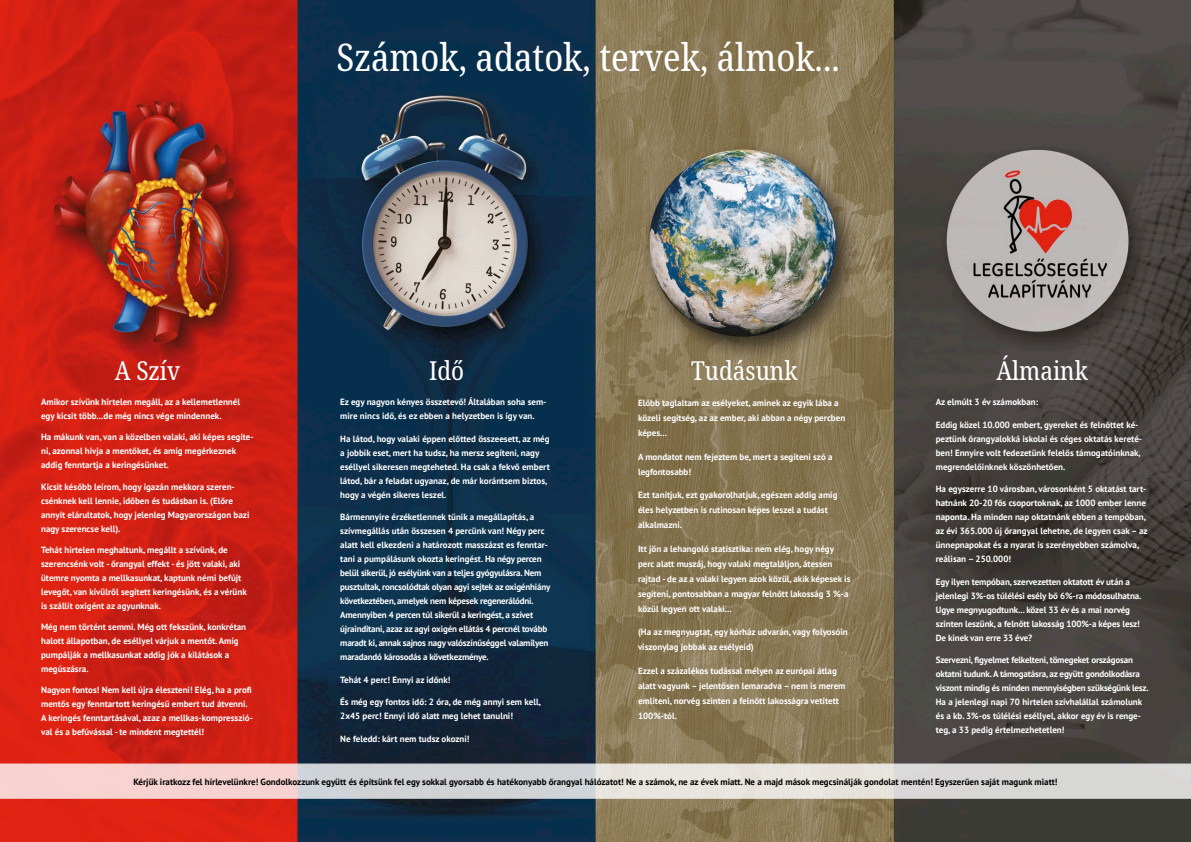
<style>
.page{position:relative;width:1191px;height:842px;background:#fff}
.page>*{position:absolute;margin:0;border:0;box-sizing:border-box;transform-origin:0 0}
.Cim_1__piros{font:condensed 38px "Noto Serif";color:#fff}
.Cim_kozep_feher{font:condensed 26px "Noto Serif";color:#fff}
.t1{font:700 9px/14px "PT Sans";color:#fff}
.t2{font:700 9px/14px "PT Sans";letter-spacing:-.02em;color:#fff}
.t3{font:700 9px "PT Sans";color:#000}
</style>
<div class="page">
<img style="left:0;top:0;width:1191px;height:842px">
<svg style="left:0;top:763px;width:1191px;height:36px;background:#dfd5d3"></svg>
<p class="Cim_1__piros" style="left:336px;top:31px;width:504px">Számok, adatok, tervek, álmok...</p>
<p class="Cim_kozep_feher" style="left:115px;top:353px;width:67px">A Szív</p>
<p class="t1" style="left:41px;top:395px;width:200px">Amikor szívünk hirtelen megáll, az a kellemetlennél egy kicsit több...de még nincs vége mindennek.</p>
<p class="t1" style="left:41px;top:430px;width:214px">Ha mákunk van, van a közelben valaki, aki képes segíte&shy;ni, azonnal hívja a mentőket, és amíg megérkeznek addig fenntartja a keringésünket.</p>
<p class="t1" style="left:41px;top:479px;width:210px">Kicsit később leírom, hogy igazán mekkora szeren&shy;csénknek kell lennie, időben és tudásban is. (Előre annyit elárultatok, hogy jelenleg Magyarországon bazi nagy szerencse kell).</p>
<p class="t1" style="left:41px;top:542px;width:207px">Tehát hirtelen meghaltunk, megállt a szívünk, de szerencsénk volt - őrangyal effekt - és jött valaki, aki ütemre nyomta a mellkasunkat, kaptunk némi befújt levegőt, van kívülről segített keringésünk, és a vérünk is szállít oxigént az agyunknak.</p>
<p class="t1" style="left:41px;top:619px;width:207px">Még nem történt semmi. Még ott fekszünk, konkrétan halott állapotban, de eséllyel várjuk a mentőt. Amíg pumpálják a mellkasunkat addig jók a kilátások a megúszásra.</p>
<p class="t1" style="left:41px;top:682px;width:213px">Nagyon fontos! Nem kell újra éleszteni! Elég, ha a profi mentős egy fenntartott keringésű embert tud átvenni.<br>A keringés fenntartásával, azaz a mellkas-kompresszió&shy;val és a befúvással - te mindent megtettél!</p>
<p class="Cim_kozep_feher" style="left:429px;top:353px;width:36px">Idő</p>
<p class="t1" style="left:340px;top:395px;width:208px">Ez egy nagyon kényes összetevő! Általában soha sem&shy;mire nincs idő, és ez ebben a helyzetben is így van.</p>
<p class="t1" style="left:340px;top:431px;width:211px">Ha látod, hogy valaki éppen előtted összeesett, az még a jobbik eset, mert ha tudsz, ha mersz segíteni, nagy eséllyel sikeresen megteheted. Ha csak a fekvő embert látod, bár a feladat ugyanaz, de már korántsem biztos, hogy a végén sikeres leszel.</p>
<p class="t2" style="left:340px;top:510px;width:212px">Bármennyire érzéketlennek tűnik a megállapítás, a szívmegállás után összesen 4 percünk van! Négy perc alatt kell elkezdeni a határozott masszázst es fenntar&shy;tani a pumpálásunk okozta keringést. Ha négy percen belül sikerül, jó esélyünk van a teljes gyógyulásra. Nem pusztultak, roncsolódtak olyan agyi sejtek az oxigénhiány következtében, amelyek nem képesek regenerálódni.<br>Amennyiben 4 percen túl sikerül a keringést, a szívet újrainditani, azaz az agyi oxigén ellátás 4 percnél tovább maradt ki, annak sajnos nagy valószínűséggel valamilyen maradandó károsodás a következménye.</p>
<p class="t1" style="left:340px;top:673px;width:112px">Tehát 4 perc! Ennyi az időnk!</p>
<p class="t1" style="left:340px;top:695px;width:202px">És még egy fontos idő: 2 óra, de még annyi sem kell,<br>2x45 perc! Ennyi idő alatt meg lehet tanulni!</p>
<p class="t1" style="left:340px;top:732px;width:131px">Ne feledd: kárt nem tudsz okozni!</p>
<p class="Cim_kozep_feher" style="left:691px;top:353px;width:108px">Tudásunk</p>
<p class="t1" style="left:638px;top:395px;width:209px;line-height:15px">Előbb taglaltam az esélyeket, aminek az egyik lába a közeli segítség, az az ember, aki abban a négy percben képes...</p>
<p class="t1" style="left:638px;top:449px;width:196px;line-height:15px">A mondatot nem fejeztem be, mert a segíteni szó a legfontosabb!</p>
<p class="t1" style="left:638px;top:488px;width:201px;line-height:15px">Ezt tanítjuk, ezt gyakorolhatjuk, egészen addig amíg éles helyzetben is rutinosan képes leszel a tudást alkalmazni.</p>
<p class="t1" style="left:638px;top:541px;width:214px;line-height:15px">Itt jön a lehangoló statisztika: nem elég, hogy négy perc alatt muszáj, hogy valaki megtaláljon, átessen rajtad - de az a valaki legyen azok közül, akik képesek is segíteni, pontosabban a magyar felnőtt lakosság 3 %-a közül legyen ott valaki...</p>
<p class="t1" style="left:638px;top:625px;width:211px;line-height:15px">(Ha az megnyugtat, egy kórház udvarán, vagy folyosóin viszonylag jobbak az esélyeid)</p>
<p class="t1" style="left:638px;top:663px;width:209px;line-height:15px">Ezzel a százalékos tudással mélyen az európai átlag alatt vagyunk – jelentősen lemaradva – nem is merem említeni, norvég szinten a felnőtt lakosságra vetített 100%-tól.</p>
<p class="Cim_kozep_feher" style="left:996px;top:353px;width:93px">Álmaink</p>
<p class="t1" style="left:935px;top:395px;width:104px">Az elmúlt 3 év számokban:</p>
<p class="t1" style="left:935px;top:417px;width:208px">Eddig közel 10.000 embert, gyereket és felnőttet ké&shy;peztünk őrangyalokká iskolai és céges oktatás kereté&shy;ben! Ennyire volt fedezetünk felelős támogatóinknak, megrendelőinknek köszönhetően.</p>
<p class="t1" style="left:935px;top:482px;width:213px">Ha egyszerre 10 városban, városonként 5 oktatást tart&shy;hatnánk 20-20 fős csoportoknak, az 1000 ember lenne naponta. Ha minden nap oktatnánk ebben a tempóban, az évi 365.000 új őrangyal lehetne, de legyen csak – az ünnepnapokat és a nyarat is szerényebben számolva, reálisan – 250.000!</p>
<p class="t1" style="left:935px;top:575px;width:207px">Egy ilyen tempóban, szervezetten oktatott év után a jelenlegi 3%-os túlélési esély bő 6%-ra módosulhatna.<br>Ugye megnyugodtunk... közel 33 év és a mai norvég szinten leszünk, a felnőtt lakosság 100%-a képes lesz!<br>De kinek van erre 33 éve?</p>
<p class="t2" style="left:935px;top:653px;width:214px">Szervezni, figyelmet felkelteni, tömegeket országosan oktatni tudunk. A támogatásra, az együtt gondolkodásra viszont mindig és minden mennyiségben szükségünk lesz.<br>Ha a jelenlegi napi 70 hirtelen szívhalállal számolunk és a kb. 3%-os túlélési eséllyel, akkor egy év is renge&shy;teg, a 33 pedig értelmezhetetlen!</p>
<p class="t3" style="left:133px;top:776px;width:925px">Kérjük iratkozz fel hírlevelünkre! Gondolkozzunk együtt és építsünk fel egy sokkal gyorsabb és hatékonyabb őrangyal hálózatot! Ne a számok, ne az évek miatt. Ne a majd mások megcsinálják gondolat mentén! Egyszerűen saját magunk miatt!</p>
</div>
